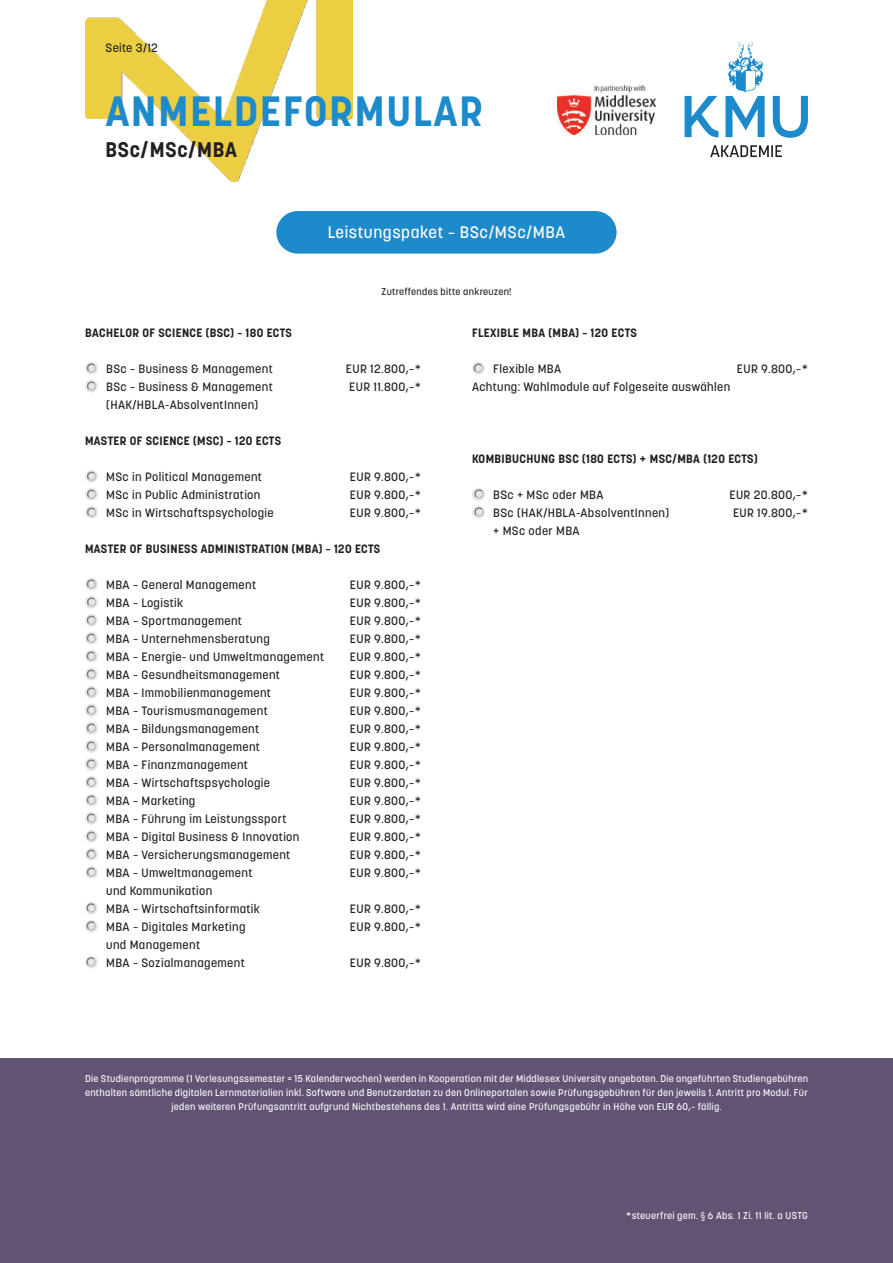
<style>
.page{position:relative;width:893px;height:1263px;background:#fff}
.page>*{position:absolute;margin:0;border:0;box-sizing:border-box;transform-origin:0 0}
.t1{font:700 42px "Korolev";letter-spacing:.05em;color:#1d8acb}
.t2{font:700 21px "Korolev";letter-spacing:.035em;color:#231f20}
.t3{font:500 16.5px "Korolev";letter-spacing:.035em;color:#fff}
.t4{font:500 12px/18px "Korolev";letter-spacing:.03em;color:#231f20}
.t5{font:700 12px "Korolev";letter-spacing:.03em;color:#231f20}
.t6{font:500 9.75px/13.5px "Korolev";letter-spacing:.03em;color:#fff;text-align:center}
.t7{font:500 9.75px "Korolev";letter-spacing:.03em;color:#231f20}
.s1{font-family:"Arial Narrow";font-weight:400}
</style>
<div class="page">
<div style="left:0;top:1058px;width:893px;height:205px;background:#625274"></div>
<img style="left:85px;top:0;width:268px;height:182px">
<img style="left:557px;top:86px;width:98px;height:48px">
<svg style="left:710px;top:145px;width:72px;height:12px"></svg>
<svg style="left:685px;top:43px;width:123px;height:95px"></svg>
<div style="left:85px;top:362px;width:13px;height:13px;background:#f1f2f3;border-radius:50%"></div>
<div style="left:85px;top:380px;width:13px;height:13px;background:#f1f2f3;border-radius:50%"></div>
<div style="left:85px;top:470px;width:13px;height:13px;background:#f1f2f3;border-radius:50%"></div>
<div style="left:85px;top:488px;width:13px;height:13px;background:#f1f2f3;border-radius:50%"></div>
<div style="left:85px;top:506px;width:13px;height:13px;background:#f1f2f3;border-radius:50%"></div>
<div style="left:85px;top:578px;width:13px;height:13px;background:#f0f0f1;border-radius:50%"></div>
<div style="left:85px;top:596px;width:13px;height:13px;background:#f0f0f1;border-radius:50%"></div>
<div style="left:85px;top:614px;width:13px;height:13px;background:#eff0f1;border-radius:50%"></div>
<div style="left:85px;top:632px;width:13px;height:13px;background:#eff0f1;border-radius:50%"></div>
<div style="left:85px;top:650px;width:13px;height:13px;background:#eff0f1;border-radius:50%"></div>
<div style="left:85px;top:668px;width:13px;height:13px;background:#eff0f1;border-radius:50%"></div>
<div style="left:85px;top:686px;width:13px;height:13px;background:#eff0f1;border-radius:50%"></div>
<div style="left:85px;top:776px;width:13px;height:13px;background:#eff0f1;border-radius:50%"></div>
<div style="left:85px;top:794px;width:13px;height:13px;background:#efeff1;border-radius:50%"></div>
<div style="left:85px;top:812px;width:13px;height:13px;background:#efeff1;border-radius:50%"></div>
<svg style="left:85px;top:830px;width:13px;height:13px"></svg>
<svg style="left:85px;top:848px;width:13px;height:13px"></svg>
<svg style="left:85px;top:866px;width:13px;height:13px"></svg>
<svg style="left:85px;top:902px;width:13px;height:13px"></svg>
<svg style="left:85px;top:920px;width:13px;height:13px"></svg>
<svg style="left:85px;top:956px;width:13px;height:13px"></svg>
<div style="left:472px;top:362px;width:13px;height:13px;background:#f1f2f3;border-radius:50%"></div>
<div style="left:472px;top:506px;width:13px;height:13px;background:#f1f2f3;border-radius:50%"></div>
<div style="left:276px;top:211px;width:341px;height:43px;background:#1d8acb;border-radius:21px"></div>
<div style="left:472px;top:488px;width:13px;height:13px;background:#e6e7e9;border-radius:50%"></div>
<div style="left:85px;top:704px;width:13px;height:13px;background:#e6e7e9;border-radius:50%"></div>
<div style="left:85px;top:722px;width:13px;height:13px;background:#e6e7e9;border-radius:50%"></div>
<div style="left:85px;top:740px;width:13px;height:13px;background:#e6e7e9;border-radius:50%"></div>
<div style="left:85px;top:758px;width:13px;height:13px;background:#e6e7e9;border-radius:50%"></div>
<svg style="left:85px;top:362px;width:12px;height:12px"></svg>
<svg style="left:85px;top:380px;width:12px;height:12px"></svg>
<svg style="left:85px;top:470px;width:12px;height:12px"></svg>
<svg style="left:85px;top:488px;width:12px;height:12px"></svg>
<svg style="left:85px;top:506px;width:12px;height:12px"></svg>
<svg style="left:472px;top:488px;width:12px;height:12px"></svg>
<svg style="left:472px;top:506px;width:12px;height:12px"></svg>
<svg style="left:472px;top:362px;width:12px;height:12px"></svg>
<svg style="left:86px;top:578px;width:11px;height:12px"></svg>
<svg style="left:86px;top:596px;width:11px;height:12px"></svg>
<svg style="left:86px;top:614px;width:11px;height:12px"></svg>
<svg style="left:86px;top:632px;width:11px;height:12px"></svg>
<svg style="left:86px;top:650px;width:11px;height:12px"></svg>
<svg style="left:86px;top:668px;width:11px;height:12px"></svg>
<svg style="left:86px;top:686px;width:11px;height:12px"></svg>
<svg style="left:85px;top:704px;width:12px;height:12px"></svg>
<svg style="left:85px;top:722px;width:12px;height:12px"></svg>
<svg style="left:85px;top:740px;width:12px;height:12px"></svg>
<svg style="left:85px;top:758px;width:12px;height:12px"></svg>
<svg style="left:86px;top:776px;width:11px;height:12px"></svg>
<svg style="left:86px;top:794px;width:11px;height:12px"></svg>
<svg style="left:86px;top:812px;width:11px;height:12px"></svg>
<svg style="left:86px;top:831px;width:11px;height:10px"></svg>
<svg style="left:86px;top:849px;width:11px;height:10px"></svg>
<svg style="left:86px;top:867px;width:11px;height:10px"></svg>
<svg style="left:86px;top:903px;width:10px;height:10px"></svg>
<svg style="left:86px;top:921px;width:10px;height:10px"></svg>
<svg style="left:86px;top:957px;width:10px;height:10px"></svg>
<p class="t4" style="left:106px;top:39px;width:54px">Seite 3/12</p>
<h1 class="t1" style="left:106px;top:87px;width:379px">ANMELDEFORMULAR</h1>
<h2 class="t2" style="left:106px;top:137px;width:133px">BSc/MSc/MBA</h2>
<h3 class="t3" style="left:328px;top:226px;width:239px">Leistungspaket – BSc/MSc/MBA</h3>
<p class="t7" style="left:381px;top:288px;width:131px">Zutreffendes bitte ankreuzen!</p>
<p class="t5" style="left:85px;top:326px;width:208px">BACHELOR OF SCIENCE (BSC) – 180 ECTS</p>
<p class="t4" style="left:106px;top:361px;width:168px">BSc – Business &amp; Management</p>
<p class="t4" style="left:346px;top:361px;width:77px">EUR 12.800,–*</p>
<p class="t4" style="left:106px;top:379px;width:168px">BSc – Business &amp; Management</p>
<p class="t4" style="left:349px;top:379px;width:73px">EUR 11.800,–*</p>
<p class="t4" style="left:106px;top:397px;width:154px">(HAK/HBLA-AbsolventInnen)</p>
<p class="t5" style="left:85px;top:434px;width:198px">MASTER OF SCIENCE (MSC) – 120 ECTS</p>
<p class="t4" style="left:106px;top:469px;width:157px">MSc in Political Management</p>
<p class="t4" style="left:350px;top:469px;width:73px">EUR 9.800,–*</p>
<p class="t4" style="left:106px;top:487px;width:156px">MSc in Public Administration</p>
<p class="t4" style="left:350px;top:487px;width:73px">EUR 9.800,–*</p>
<p class="t4" style="left:106px;top:505px;width:169px">MSc in Wirtschaftspsychologie</p>
<p class="t4" style="left:350px;top:505px;width:73px">EUR 9.800,–*</p>
<p class="t5" style="left:85px;top:542px;width:297px">MASTER OF BUSINESS ADMINISTRATION (MBA) – 120 ECTS</p>
<p class="t4" style="left:106px;top:577px;width:151px">MBA – General Management</p>
<p class="t4" style="left:350px;top:577px;width:73px">EUR 9.800,–*</p>
<p class="t4" style="left:106px;top:595px;width:79px">MBA – Logistik</p>
<p class="t4" style="left:350px;top:595px;width:73px">EUR 9.800,–*</p>
<p class="t4" style="left:106px;top:613px;width:137px">MBA – Sportmanagement</p>
<p class="t4" style="left:350px;top:613px;width:73px">EUR 9.800,–*</p>
<p class="t4" style="left:106px;top:631px;width:165px">MBA – Unternehmensberatung</p>
<p class="t4" style="left:350px;top:631px;width:73px">EUR 9.800,–*</p>
<p class="t4" style="left:106px;top:649px;width:219px">MBA – Energie- und Umweltmanagement</p>
<p class="t4" style="left:350px;top:649px;width:73px">EUR 9.800,–*</p>
<p class="t4" style="left:106px;top:667px;width:175px">MBA – Gesundheitsmanagement</p>
<p class="t4" style="left:350px;top:667px;width:73px">EUR 9.800,–*</p>
<p class="t4" style="left:106px;top:685px;width:166px">MBA – Immobilienmanagement</p>
<p class="t4" style="left:350px;top:685px;width:73px">EUR 9.800,–*</p>
<p class="t4" style="left:106px;top:703px;width:163px">MBA – Tourismusmanagement</p>
<p class="t4" style="left:350px;top:703px;width:73px">EUR 9.800,–*</p>
<p class="t4" style="left:106px;top:721px;width:154px">MBA – Bildungsmanagement</p>
<p class="t4" style="left:350px;top:721px;width:73px">EUR 9.800,–*</p>
<p class="t4" style="left:106px;top:739px;width:155px">MBA – Personalmanagement</p>
<p class="t4" style="left:350px;top:739px;width:73px">EUR 9.800,–*</p>
<p class="t4" style="left:106px;top:757px;width:143px">MBA – Finanzmanagement</p>
<p class="t4" style="left:350px;top:757px;width:73px">EUR 9.800,–*</p>
<p class="t4" style="left:106px;top:775px;width:165px">MBA – Wirtschaftspsychologie</p>
<p class="t4" style="left:350px;top:775px;width:73px">EUR 9.800,–*</p>
<p class="t4" style="left:106px;top:793px;width:91px">MBA – Marketing</p>
<p class="t4" style="left:350px;top:793px;width:73px">EUR 9.800,–*</p>
<p class="t4" style="left:106px;top:811px;width:182px">MBA – Führung im Leistungssport</p>
<p class="t4" style="left:350px;top:811px;width:73px">EUR 9.800,–*</p>
<p class="t4" style="left:106px;top:829px;width:195px">MBA – Digital Business &amp; Innovation</p>
<p class="t4" style="left:350px;top:829px;width:73px">EUR 9.800,–*</p>
<p class="t4" style="left:106px;top:847px;width:186px">MBA – Versicherungsmanagement</p>
<p class="t4" style="left:350px;top:847px;width:73px">EUR 9.800,–*</p>
<p class="t4" style="left:106px;top:865px;width:148px">MBA – Umweltmanagement</p>
<p class="t4" style="left:350px;top:865px;width:73px">EUR 9.800,–*</p>
<p class="t4" style="left:106px;top:883px;width:155px">und Kommunikation<br>MBA – Wirtschaftsinformatik</p>
<p class="t4" style="left:350px;top:901px;width:73px">EUR 9.800,–*</p>
<p class="t4" style="left:106px;top:919px;width:141px">MBA – Digitales Marketing</p>
<p class="t4" style="left:350px;top:919px;width:73px">EUR 9.800,–*</p>
<p class="t4" style="left:106px;top:937px;width:140px">und Management<br>MBA – Sozialmanagement</p>
<p class="t4" style="left:350px;top:955px;width:73px">EUR 9.800,–*</p>
<p class="t5" style="left:472px;top:326px;width:166px">FLEXIBLE MBA (MBA) – 120 ECTS</p>
<p class="t4" style="left:493px;top:361px;width:69px">Flexible MBA</p>
<p class="t4" style="left:737px;top:361px;width:73px">EUR 9.800,–*</p>
<p class="t4" style="left:472px;top:379px;width:260px">Achtung: Wahlmodule auf Folgeseite auswählen</p>
<p class="t5" style="left:472px;top:452px;width:287px">KOMBIBUCHUNG BSC (180 ECTS) + MSC/MBA (120 ECTS)</p>
<p class="t4" style="left:493px;top:487px;width:112px">BSc + MSc oder MBA</p>
<p class="t4" style="left:729px;top:487px;width:80px">EUR 20.800,–*</p>
<p class="t4" style="left:493px;top:505px;width:177px">BSc (HAK/HBLA-AbsolventInnen)</p>
<p class="t4" style="left:733px;top:505px;width:76px">EUR 19.800,–*</p>
<p class="t4" style="left:493px;top:523px;width:88px">+ MSc oder MBA</p>
<p class="t6" style="left:85px;top:1073px;width:724px">Die Studienprogramme (1 Vorlesungssemester = 15 Kalenderwochen) werden in Kooperation mit der Middlesex University angeboten. Die angeführten Studiengebühren enthalten sämtliche digitalen Lernmaterialien inkl. Software und Benutzerdaten zu den Onlineportalen sowie Prüfungsgebühren für den jeweils 1. Antritt pro Modul. Für jeden weiteren Prüfungsantritt aufgrund Nichtbestehens des 1. Antritts wird eine Prüfungsgebühr in Höhe von EUR 60,– fällig.</p>
<p class="t6" style="left:626px;top:1209px;width:183px">*steuerfrei gem. <span class="s1">§</span> 6 Abs. 1 Zi. 11 lit. a USTG</p>
</div>
